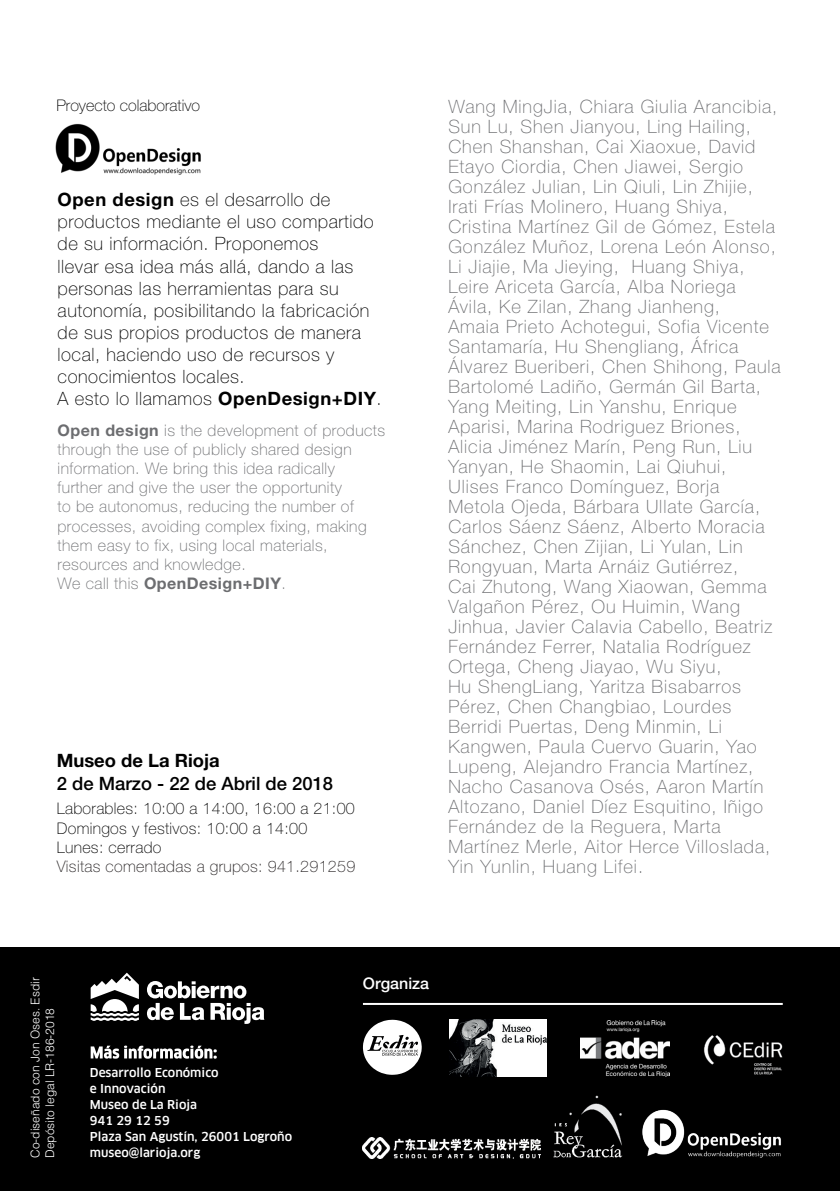
<style>
.page{position:relative;width:840px;height:1191px;background:#fff}
.page>*{position:absolute;margin:0;border:0;box-sizing:border-box;transform-origin:0 0}
.t1{font:100 18.4px/20px "Helvetica Neue LT Std";letter-spacing:.05em;color:#6c6d70}
.t2{font:100 18.4px/22px "Helvetica Neue LT Std";letter-spacing:.03em;color:#000}
.t3{font:500 18.4px "Helvetica Neue LT Std";color:#000}
.t4{font:700 18.4px "Helvetica Neue LT Std";color:#000}
.t5{font:100 16px/19.2px "Helvetica Neue LT Std";letter-spacing:.03em;color:#6c6d70}
.t6{font:100 16px "Helvetica Neue LT Std";letter-spacing:.02em;color:#000}
.t7{font:100 16px "Helvetica Neue LT Std";letter-spacing:.02em;color:#231f20}
.t8{font:700 16px "Helvetica Neue LT Std";letter-spacing:.03em;color:#6c6d70}
.t9{font:100 16px "Helvetica Neue LT Std";color:#000}
.t10{font:500 16px "Helvetica Neue LT Std";color:#fff}
.t11{font:500 12px "Clan Offc Pro";color:#fff}
.t12{font:300 12px "Helvetica LT Std";color:#fff}
.s1{font-weight:700}
.s2{font-weight:100}
</style>
<div class="page">
<div style="left:0;top:947px;width:839px;height:244px;background:#000"></div>
<svg style="left:363px;top:1019px;width:58px;height:55px"></svg>
<hr style="left:363px;top:1003px;width:419px;height:2px;background:#fff">
<img style="left:449px;top:1019px;width:97px;height:57px">
<img style="left:55px;top:123px;width:146px;height:52px">
<img style="left:642px;top:1109px;width:139px;height:49px">
<img style="left:363px;top:1138px;width:177px;height:20px">
<img style="left:704px;top:1035px;width:79px;height:40px">
<img style="left:580px;top:1020px;width:88px;height:56px">
<img style="left:553px;top:1095px;width:69px;height:63px">
<svg style="left:91px;top:1045px;width:126px;height:13px"></svg>
<svg style="left:91px;top:972px;width:48px;height:49px"></svg>
<svg style="left:147px;top:981px;width:117px;height:43px"></svg>
<p class="t9" style="left:56px;top:96px;width:145px">Proyecto colaborativo</p>
<p class="t2" style="left:58px;top:189px;width:317px"><span class="s1">Open design</span> es el desarrollo de productos mediante el uso compartido de su información. Proponemos<br>llevar esa idea más allá, dando a las personas las herramientas para su autonomía, posibilitando la fabricación de sus propios productos de manera local, haciendo uso de recursos y conocimientos locales.</p>
<p class="t2" style="left:58px;top:387px;width:325px">A esto lo llamamos <span class="s1">OpenDesign+DIY</span>.</p>
<p class="t5" style="left:58px;top:420px;width:329px"><span class="s1">Open design</span> is the development of products through the use of publicly shared design information. We bring this idea radically<br>further and give the user the opportunity<br>to be autonomus, reducing the number of processes, avoiding complex fixing, making them easy to fix, using local materials, resources and knowledge.</p>
<p class="t8" style="left:58px;top:573px;width:230px"><span class="s2">We call this</span> OpenDesign+DIY<span class="s2">.</span></p>
<p class="t4" style="left:57px;top:749px;width:164px">Museo de La Rioja</p>
<p class="t3" style="left:57px;top:772px;width:278px">2 de Marzo - 22 de Abril de 2018</p>
<p class="t6" style="left:57px;top:799px;width:299px">Laborables: 10:00 a 14:00, 16:00 a 21:00</p>
<p class="t6" style="left:57px;top:818px;width:252px">Domingos y festivos: 10:00 a 14:00</p>
<p class="t6" style="left:57px;top:838px;width:106px">Lunes: cerrado</p>
<p class="t7" style="left:57px;top:857px;width:300px">Visitas comentadas a grupos: 941.291259</p>
<p class="t1" style="left:448px;top:96px;width:334px">Wang MingJia, Chiara Giulia Arancibia, Sun Lu, Shen Jianyou, Ling Hailing, Chen Shanshan, Cai Xiaoxue, David Etayo Ciordia, Chen Jiawei, Sergio González Julian, Lin Qiuli, Lin Zhijie, Irati Frías Molinero, Huang Shiya, Cristina Martínez Gil de Gómez, Estela González Muñoz, Lorena León Alonso, Li Jiajie, Ma Jieying, Huang Shiya, Leire Ariceta García, Alba Noriega Ávila, Ke Zilan, Zhang Jianheng,<br>Amaia Prieto Achotegui, Sofia Vicente Santamaría, Hu Shengliang, África Álvarez Bueriberi, Chen Shihong, Paula Bartolomé Ladiño, Germán Gil Barta, Yang Meiting, Lin Yanshu, Enrique Aparisi, Marina Rodriguez Briones, Alicia Jiménez Marín, Peng Run, Liu Yanyan, He Shaomin, Lai Qiuhui, Ulises Franco Domínguez, Borja<br>Metola Ojeda, Bárbara Ullate García, Carlos Sáenz Sáenz, Alberto Moracia Sánchez, Chen Zijian, Li Yulan, Lin Rongyuan, Marta Arnáiz Gutiérrez,<br>Cai Zhutong, Wang Xiaowan, Gemma Valgañon Pérez, Ou Huimin, Wang Jinhua, Javier Calavia Cabello, Beatriz Fernández Ferrer, Natalia Rodríguez Ortega, Cheng Jiayao, Wu Siyu,<br>Hu ShengLiang, Yaritza Bisabarros Pérez, Chen Changbiao, Lourdes Berridi Puertas, Deng Minmin, Li Kangwen, Paula Cuervo Guarin, Yao Lupeng, Alejandro Francia Martínez, Nacho Casanova Osés, Aaron Martín Altozano, Daniel Díez Esquitino, Iñigo Fernández de la Reguera, Marta Martínez Merle, Aitor Herce Villoslada, Yin Yunlin, Huang Lifei.</p>
<p class="t12" style="left:28px;top:1158px;width:182px;rotate:-90deg">Co-diseñado con Jon Oses. Esdir</p>
<p class="t12" style="left:42px;top:1158px;width:152px;rotate:-90deg">Depósito legal LR-186-2018</p>
<p class="t11" style="left:90px;top:1065px;width:130px">Desarrollo Económico</p>
<p class="t11" style="left:90px;top:1081px;width:77px">e Innovación</p>
<p class="t11" style="left:90px;top:1097px;width:109px">Museo de La Rioja</p>
<p class="t11" style="left:90px;top:1113px;width:81px">941 29 12 59</p>
<p class="t11" style="left:90px;top:1129px;width:204px">Plaza San Agustín, 26001 Logroño</p>
<p class="t11" style="left:90px;top:1145px;width:112px">museo@larioja.org</p>
<p class="t10" style="left:363px;top:974px;width:68px">Organiza</p>
</div>
